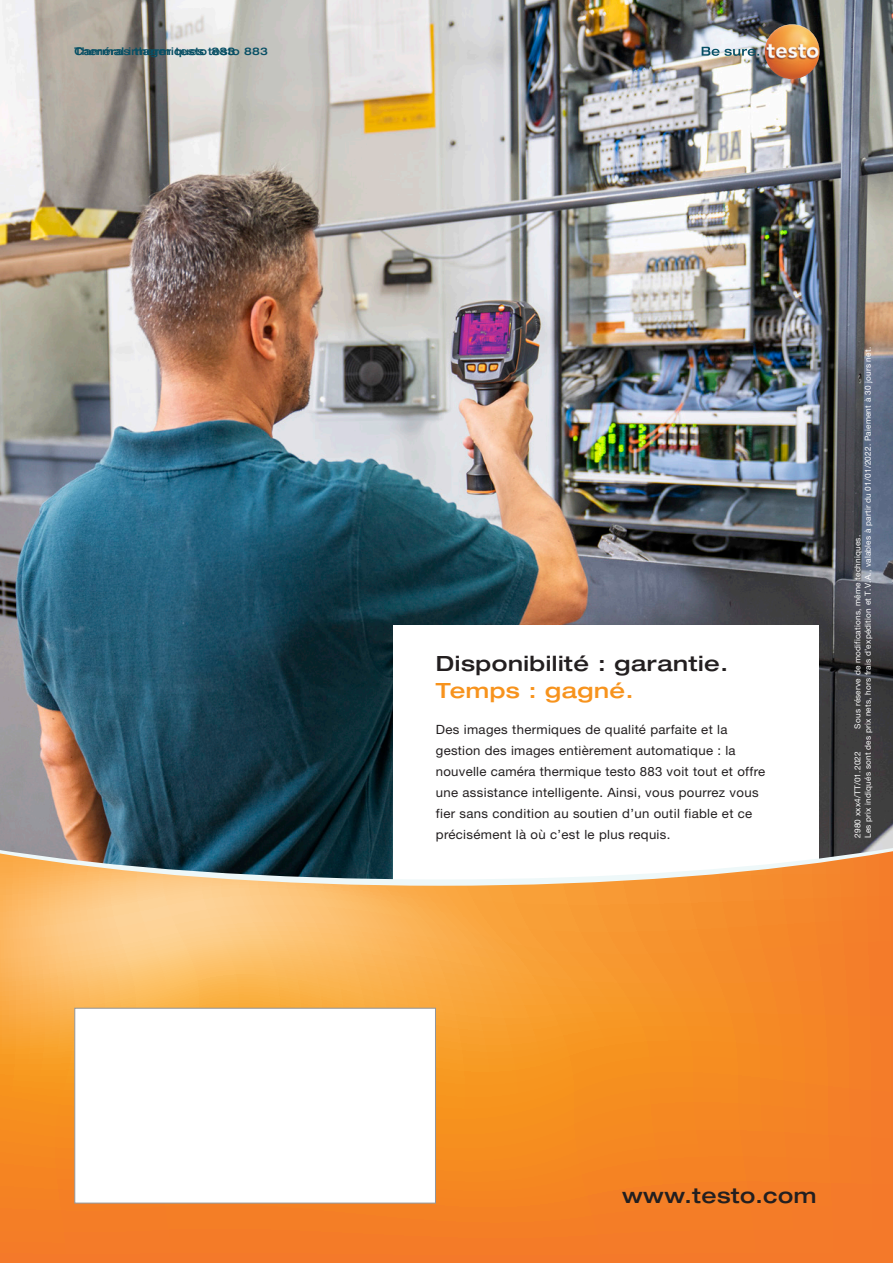
<style>
.page{position:relative;width:893px;height:1263px;background:#fff}
.page>*{position:absolute;margin:0;border:0;box-sizing:border-box;transform-origin:0 0}
.t1{font:500 expanded 21px "Helvetica Neue LTW1 G";letter-spacing:.025em;color:#231f20}
.t2{font:500 expanded 21px "Helvetica Neue LTW1 G";letter-spacing:.025em;color:#f7931d}
.t3{font:12.75px/21px "Helvetica Neue LTW1 G";letter-spacing:.025em;color:#231f20}
.t4{font:500 expanded 10.5px "Helvetica Neue LTW1 G";letter-spacing:.025em;color:#074f64}
.t5{font:8.25px "Helvetica Neue LTW1 G";letter-spacing:.025em;color:#fff}
</style>
<div class="page">
<img style="left:0;top:0;width:893px;height:848px">
<div style="left:393px;top:625px;width:426px;height:359px;background:#fff"></div>
<svg style="left:0;top:851px;width:893px;height:412px;background:#f19740"></svg>
<div style="left:74px;top:1008px;width:362px;height:195px;background:#fff;border:1px solid #939598"></div>
<svg style="left:702px;top:47px;width:57px;height:9px"></svg>
<img style="left:765px;top:24px;width:54px;height:55px;border-radius:27px">
<p class="t4" style="left:74px;top:44px;width:195px">Caméras thermiques testo 883</p>
<p class="t4" style="left:74px;top:44px;width:162px">Thermal imager testo 883</p>
<h1 class="t1" style="left:436px;top:650px;width:294px">Disponibilité : garantie.</h1>
<h1 class="t2" style="left:436px;top:677px;width:199px">Temps : gagné.</h1>
<p class="t3" style="left:436px;top:719px;width:331px">Des images thermiques de qualité parfaite et la gestion des images entièrement automatique : la nouvelle caméra thermique testo 883 voit tout et offre une assistance intelligente. Ainsi, vous pourrez vous fier sans condition au soutien d’un outil fiable et ce précisément là où c’est le plus requis.</p>
<p class="t5" style="left:863px;top:838px;width:492px;rotate:-90deg">Les prix indiqués sont des prix nets, hors frais d’expédition et T.V.A., valables à partir du 01/01/2022. Paiement à 30 jours net.</p>
<p class="t5" style="left:853px;top:728px;width:195px;rotate:-90deg">Sous réserve de modifications, même techniques.</p>
<p class="t5" style="left:853px;top:838px;width:88px;rotate:-90deg">2980 xxx4/TT/01.2022</p>
<h1 class="t1" style="left:622px;top:1182px;width:196px">www.testo.com</h1>
</div>
